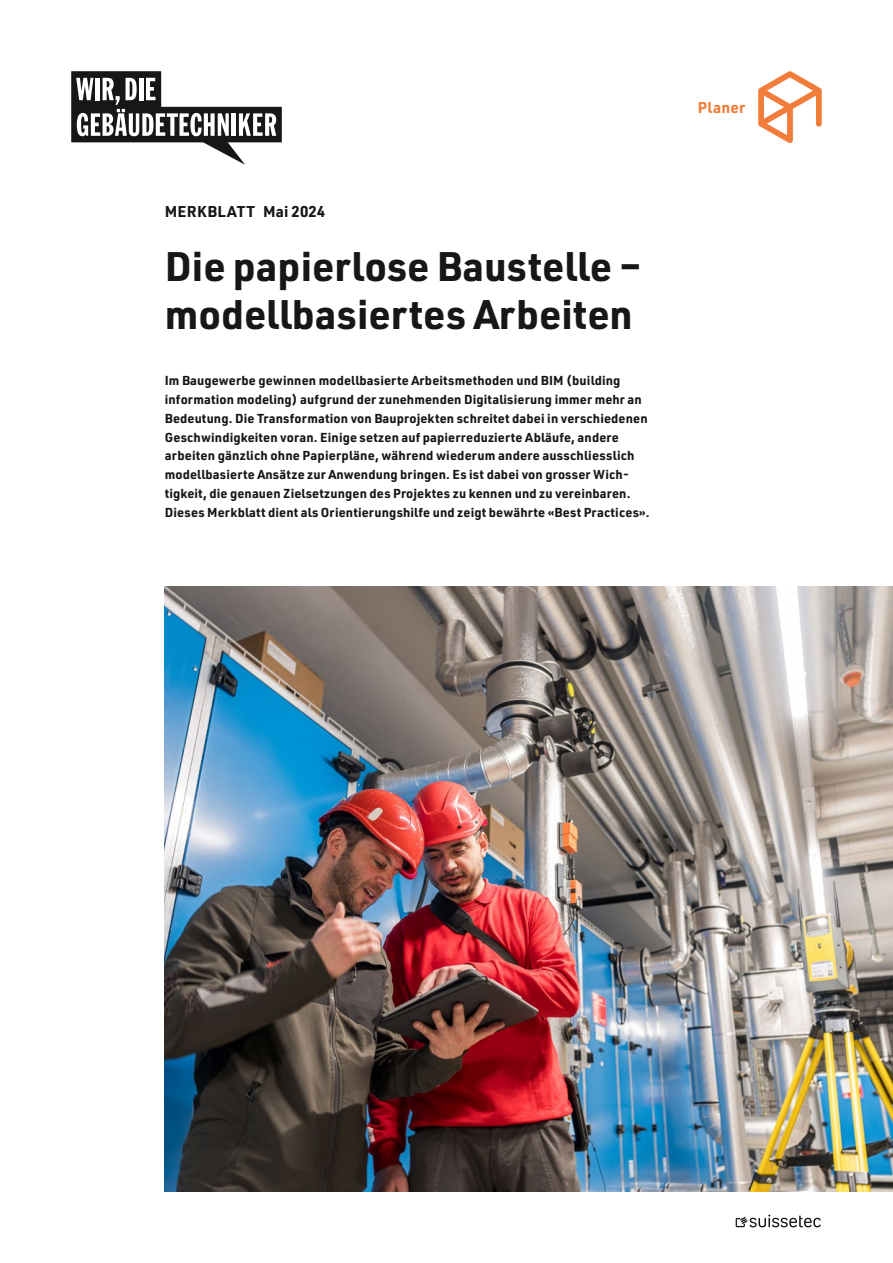
<style>
.page{position:relative;width:893px;height:1263px;background:#fff}
.page>*{position:absolute;margin:0;border:0;box-sizing:border-box;transform-origin:0 0}
.t1{font:700 40.5px/48px "URWDIN";color:#181716}
.t2{font:700 15.3px "URWDIN";letter-spacing:.02em;color:#181716}
.t3{font:700 15.3px "URWDIN";letter-spacing:.015em;color:#f07e3a}
.t4{font:700 12.75px/18.8px "URWDIN";letter-spacing:.01em;color:#181716}
</style>
<div class="page">
<svg style="left:736px;top:1214px;width:85px;height:13px"></svg>
<img style="left:165px;top:586px;width:728px;height:606px">
<svg style="left:71px;top:71px;width:211px;height:94px"></svg>
<svg style="left:758px;top:71px;width:64px;height:72px"></svg>
<p class="t2" style="left:165px;top:201px;width:162px">MERKBLATT Mai 2024</p>
<h1 class="t1" style="left:165px;top:241px;width:478px">Die papierlose Baustelle – modellbasiertes Arbeiten</h1>
<p class="t4" style="left:165px;top:371px;width:486px">Im Baugewerbe gewinnen modellbasierte Arbeitsmethoden und BIM (building information modeling) aufgrund der zunehmenden Digitalisierung immer mehr an Bedeutung. Die Transformation von Bauprojekten schreitet dabei in verschiedenen Geschwindigkeiten voran. Einige setzen auf papierreduzierte Abläufe, andere arbeiten gänzlich ohne Papierpläne, während wiederum andere ausschliesslich modellbasierte Ansätze zur Anwendung bringen. Es ist dabei von grosser Wich&shy;tigkeit, die genauen Zielsetzungen des Projektes zu kennen und zu vereinbaren.<br>Dieses Merkblatt dient als Orientierungshilfe und zeigt bewährte «Best Practices».</p>
<p class="t3" style="left:698px;top:97px;width:49px">Planer</p>
</div>
